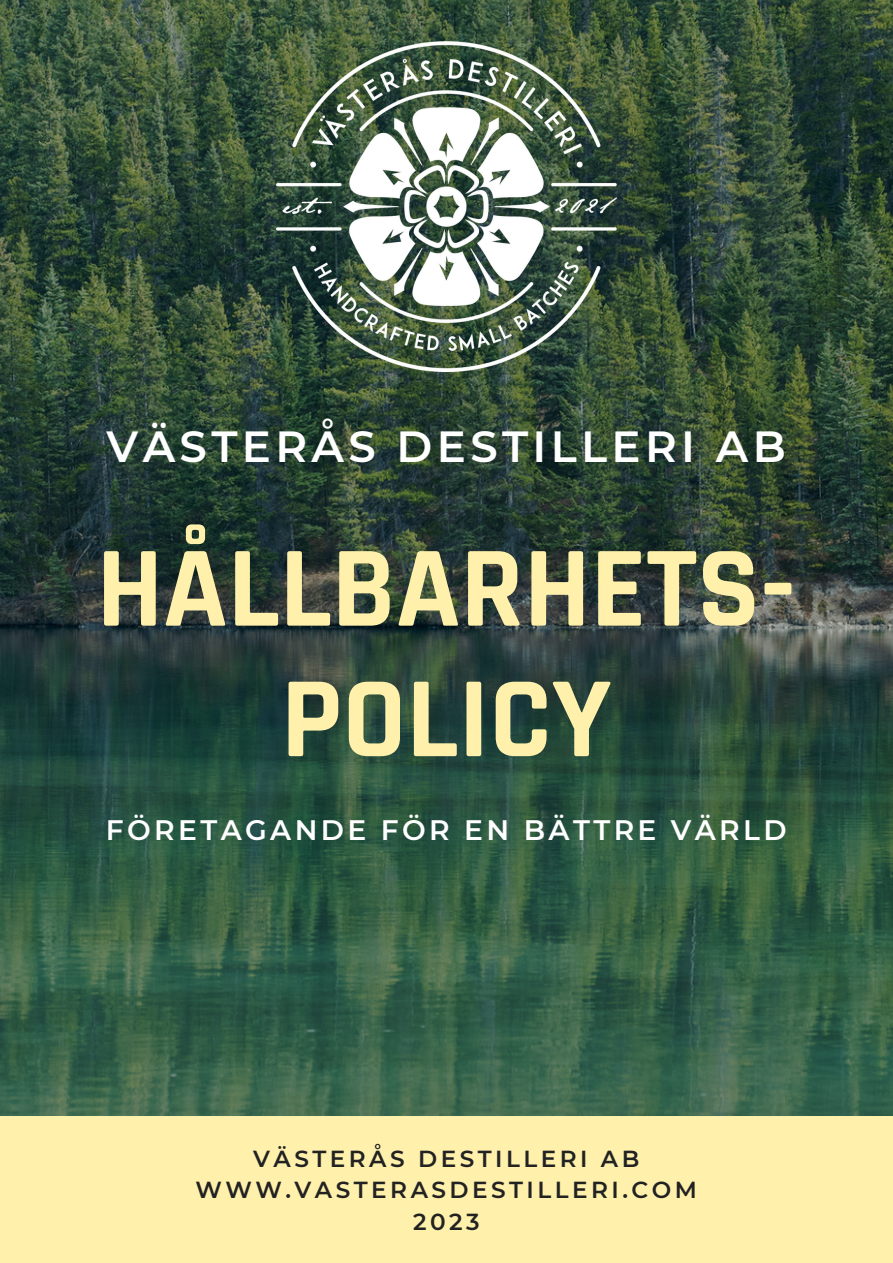
<style>
.page{position:relative;width:893px;height:1263px;background:#fff}
.page>*{position:absolute;margin:0;border:0;box-sizing:border-box;transform-origin:0 0}
.t1{font:700 115.8px/130.5px "Rajdhani";color:#fff1ac;text-align:center}
.t2{font:600 43.5px "Montserrat";letter-spacing:.1em;color:#fff}
.t3{font:600 28.12px "Montserrat";letter-spacing:.12em;color:#fff}
.t4{font:600 23.17px/31.5px "Montserrat";letter-spacing:.15em;color:#222;text-align:center}
</style>
<div class="page">
<img style="left:0;top:0;width:893px;height:1116px">
<div style="left:0;top:1116px;width:893px;height:147px;background:#fff1ac"></div>
<img style="left:276px;top:42px;width:340px;height:329px">
<h2 class="t2" style="left:107px;top:420px;width:681px">VÄSTERÅS DESTILLERI AB</h2>
<h1 class="t1" style="left:96px;top:527px;width:701px">HÅLLBARHETS-<br>POLICY</h1>
<p class="t3" style="left:106px;top:813px;width:682px">FÖRETAGANDE FÖR EN BÄTTRE VÄRLD</p>
<p class="t4" style="left:195px;top:1142px;width:503px">VÄSTERÅS DESTILLERI AB<br>WWW.VASTERASDESTILLERI.COM<br>2023</p>
</div>
